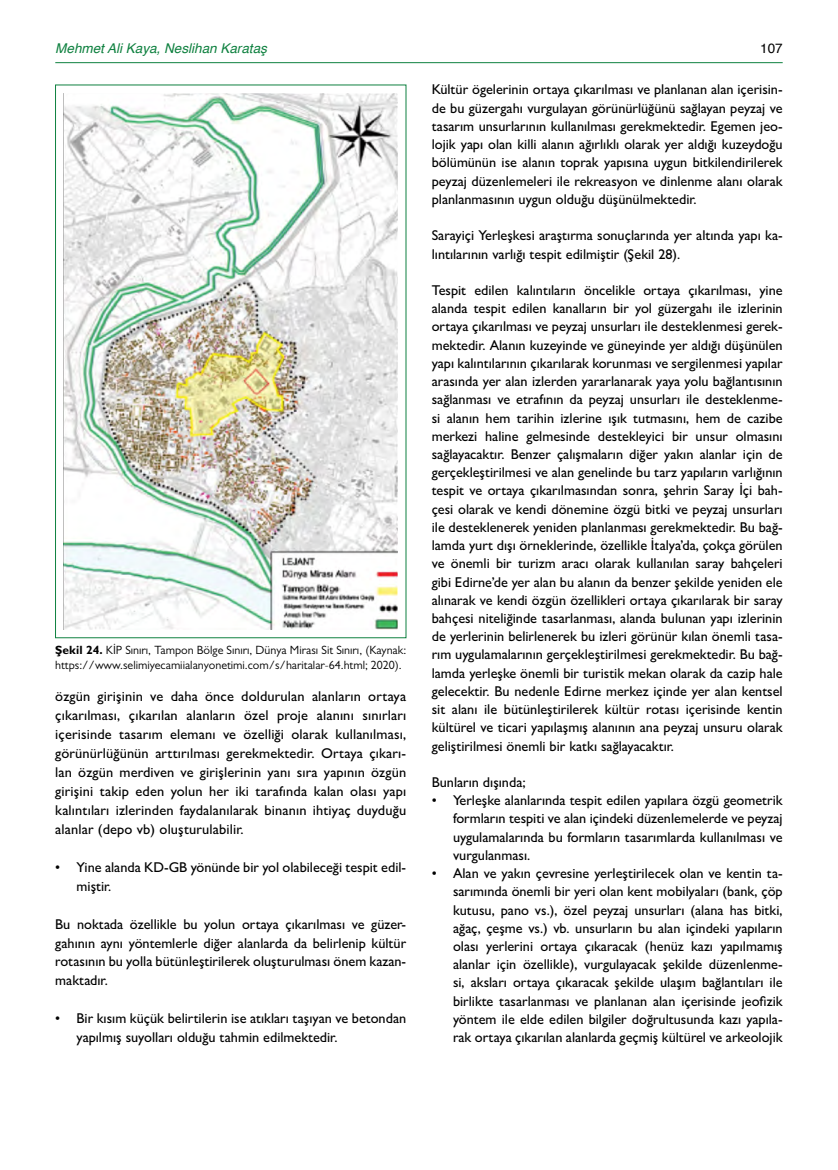
<style>
.page{position:relative;width:838px;height:1170px;background:#fff}
.page>*{position:absolute;margin:0;border:0;box-sizing:border-box;transform-origin:0 0}
.t1{font:500 14.25px/18.1px "Gill Sans MT Pro";color:#000;text-align:justify}
.t2{font:italic 13.5px "Helvetica";color:#0f8140}
.t3{font:13.5px "Helvetica";color:#000}
.t4{font:12px/15.3px "Gill Sans MT Pro";color:#000}
.s1{font-weight:700}
</style>
<div class="page">
<hr style="left:55px;top:62px;width:727px;height:1px;background:#0f8140">
<img style="left:64px;top:93px;width:334px;height:536px">
<p class="t2" style="left:55px;top:37px;width:213px">Mehmet Ali Kaya, Neslihan Karataş</p>
<p class="t3" style="left:760px;top:37px;width:24px">107</p>
<p class="t4" style="left:55px;top:641px;width:352px"><span class="s1">Şekil 24.</span> KİP Sınırı, Tampon Bölge Sınırı, Dünya Mirası Sit Sınırı, (Kaynak: https://www.selimiyecamiialanyonetimi.com/s/haritalar-64.html; 2020).</p>
<p class="t1" style="left:55px;top:686px;width:352px;line-height:18.9px">özgün girişinin ve daha önce doldurulan alanların ortaya çıkarılması, çıkarılan alanların özel proje alanını sınırları içerisinde tasarım elemanı ve özelliği olarak kullanılması, görünürlüğünün arttırılması gerekmektedir. Ortaya çıkarı&shy;lan özgün merdiven ve girişlerinin yanı sıra yapının özgün girişini takip eden yolun her iki tarafında kalan olası yapı kalıntıları izlerinden faydalanılarak binanın ihtiyaç duyduğu alanlar (depo vb) oluşturulabilir.</p>
<p class="t1" style="left:77px;top:857px;width:331px;line-height:18.9px;text-indent:-21px">• Yine alanda KD-GB yönünde bir yol olabileceği tespit edil&shy;miştir.</p>
<p class="t1" style="left:55px;top:914px;width:352px;line-height:18.9px">Bu noktada özellikle bu yolun ortaya çıkarılması ve güzer&shy;gahının aynı yöntemlerle diğer alanlarda da belirlenip kültür rotasının bu yolla bütünleştirilerek oluşturulması önem kazan&shy;maktadır.</p>
<p class="t1" style="left:77px;top:1008px;width:331px;line-height:18.9px;text-indent:-21px">• Bir kısım küçük belirtilerin ise atıkları taşıyan ve betondan yapılmış suyolları olduğu tahmin edilmektedir.</p>
<p class="t1" style="left:432px;top:80px;width:352px">Kültür ögelerinin ortaya çıkarılması ve planlanan alan içerisin&shy;de bu güzergahı vurgulayan görünürlüğünü sağlayan peyzaj ve tasarım unsurlarının kullanılması gerekmektedir. Egemen jeo&shy;lojik yapı olan killi alanın ağırlıklı olarak yer aldığı kuzeydoğu bölümünün ise alanın toprak yapısına uygun bitkilendirilerek peyzaj düzenlemeleri ile rekreasyon ve dinlenme alanı olarak planlanmasının uygun olduğu düşünülmektedir.</p>
<p class="t1" style="left:432px;top:226px;width:352px">Sarayiçi Yerleşkesi araştırma sonuçlarında yer altında yapı ka&shy;lıntılarının varlığı tespit edilmiştir (Şekil 28).</p>
<p class="t1" style="left:432px;top:281px;width:352px">Tespit edilen kalıntıların öncelikle ortaya çıkarılması, yine alanda tespit edilen kanalların bir yol güzergahı ile izlerinin ortaya çıkarılması ve peyzaj unsurları ile desteklenmesi gerek&shy;mektedir. Alanın kuzeyinde ve güneyinde yer aldığı düşünülen yapı kalıntılarının çıkarılarak korunması ve sergilenmesi yapılar arasında yer alan izlerden yararlanarak yaya yolu bağlantısının sağlanması ve etrafının da peyzaj unsurları ile desteklenme&shy;si alanın hem tarihin izlerine ışık tutmasını, hem de cazibe merkezi haline gelmesinde destekleyici bir unsur olmasını sağlayacaktır. Benzer çalışmaların diğer yakın alanlar için de gerçekleştirilmesi ve alan genelinde bu tarz yapıların varlığının tespit ve ortaya çıkarılmasından sonra, şehrin Saray İçi bah&shy;çesi olarak ve kendi dönemine özgü bitki ve peyzaj unsurları ile desteklenerek yeniden planlanması gerekmektedir. Bu bağ&shy;lamda yurt dışı örneklerinde, özellikle İtalya’da, çokça görülen ve önemli bir turizm aracı olarak kullanılan saray bahçeleri gibi Edirne’de yer alan bu alanın da benzer şekilde yeniden ele alınarak ve kendi özgün özellikleri ortaya çıkarılarak bir saray bahçesi niteliğinde tasarlanması, alanda bulunan yapı izlerinin de yerlerinin belirlenerek bu izleri görünür kılan önemli tasa&shy;rım uygulamalarının gerçekleştirilmesi gerekmektedir. Bu bağ&shy;lamda yerleşke önemli bir turistik mekan olarak da cazip hale gelecektir. Bu nedenle Edirne merkez içinde yer alan kentsel sit alanı ile bütünleştirilerek kültür rotası içerisinde kentin kültürel ve ticari yapılaşmış alanının ana peyzaj unsuru olarak geliştirilmesi önemli bir katkı sağlayacaktır.</p>
<p class="t1" style="left:432px;top:773px;width:95px">Bunların dışında;</p>
<p class="t1" style="left:453px;top:791px;width:331px;text-indent:-21px">• Yerleşke alanlarında tespit edilen yapılara özgü geometrik formların tespiti ve alan içindeki düzenlemelerde ve peyzaj uygulamalarında bu formların tasarımlarda kullanılması ve vurgulanması.</p>
<p class="t1" style="left:453px;top:864px;width:331px;text-indent:-21px">• Alan ve yakın çevresine yerleştirilecek olan ve kentin ta&shy;sarımında önemli bir yeri olan kent mobilyaları (bank, çöp kutusu, pano vs.), özel peyzaj unsurları (alana has bitki, ağaç, çeşme vs.) vb. unsurların bu alan içindeki yapıların olası yerlerini ortaya çıkaracak (henüz kazı yapılmamış alanlar için özellikle), vurgulayacak şekilde düzenlenme&shy;si, aksları ortaya çıkaracak şekilde ulaşım bağlantıları ile birlikte tasarlanması ve planlanan alan içerisinde jeofizik yöntem ile elde edilen bilgiler doğrultusunda kazı yapıla&shy;rak ortaya çıkarılan alanlarda geçmiş kültürel ve arkeolojik</p>
</div>
